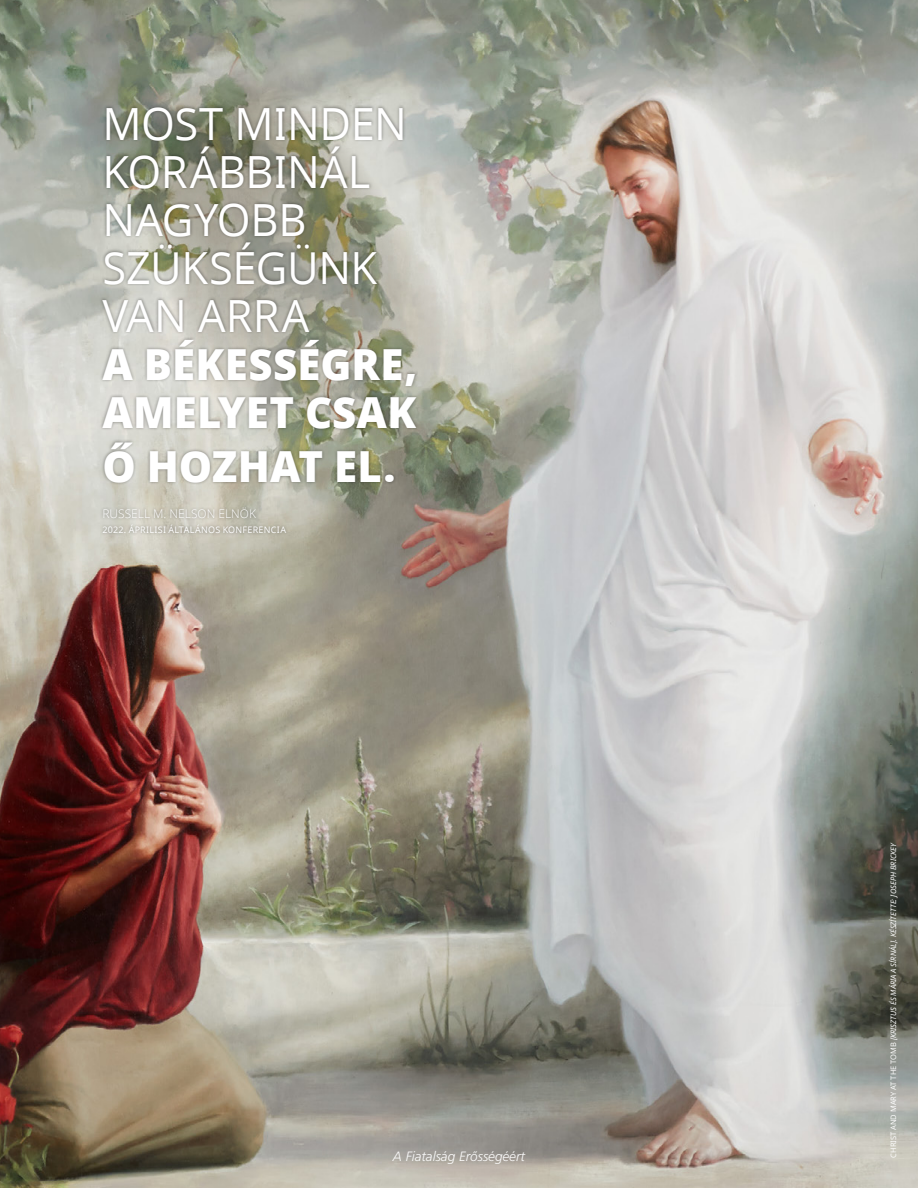
<style>
.page{position:relative;width:918px;height:1188px;background:#fff}
.page>*{position:absolute;margin:0;border:0;box-sizing:border-box;transform-origin:0 0}
.Pull_Quote_Nelson2{font:44.4px/48px "Dots Solidlds Lat";letter-spacing:-.01em;color:#fff}
.Pull_Quote_Nelson2-2{font:800 42.9px/48px "Dots Solidlds Lat";letter-spacing:.005em;color:#fff}
.t1{font:italic 300 13.5px "Frutigerlds Lat";color:#fff}
.Citation_left_white{font:300 12px "Dots Solidlds Lat";color:#fff}
.GC_white_left{font:9px "Dots Solidlds Lat";letter-spacing:.03em;color:#fff}
.Credit{font:italic 7.5px "Dots Solidlds Lat";color:#fff}
.s1{font-style:normal}
</style>
<div class="page">
<img style="left:0;top:0;width:918px;height:1188px">
<svg style="left:86px;top:55px;width:417px;height:472px;background:#adafa4"></svg>
<div style="left:99px;top:105px;width:321px;height:431px;background:#000;opacity:.4"></div>
<p class="Pull_Quote_Nelson2" style="left:102px;top:100px;width:306px">MOST MINDEN<br>KORÁBBINÁL<br>NAGYOBB<br>SZÜKSÉGÜNK<br>VAN ARRA</p>
<p class="Pull_Quote_Nelson2-2" style="left:102px;top:341px;width:316px">A BÉKESSÉGRE,<br>AMELYET CSAK</p>
<p class="Pull_Quote_Nelson2-2" style="left:102px;top:443px;width:295px">Ő HOZHAT EL.</p>
<p class="Citation_left_white" style="left:102px;top:505px;width:155px">RUSSELL M. NELSON ELNÖK</p>
<p class="GC_white_left" style="left:102px;top:523px;width:185px">2022. ÁPRILISI ÁLTALÁNOS KONFERENCIA</p>
<h3 class="t1" style="left:393px;top:1146px;width:134px">A Fiatalság Erősségéért</h3>
<p class="Credit" style="left:888px;top:1158px;width:317px;rotate:-90deg"><span class="s1">CHRIST AND MARY AT THE TOMB</span> [KRISZTUS ÉS MÁRIA A SÍRNÁL]. KÉSZÍTETTE: JOSEPH BRICKEY</p>
</div>
